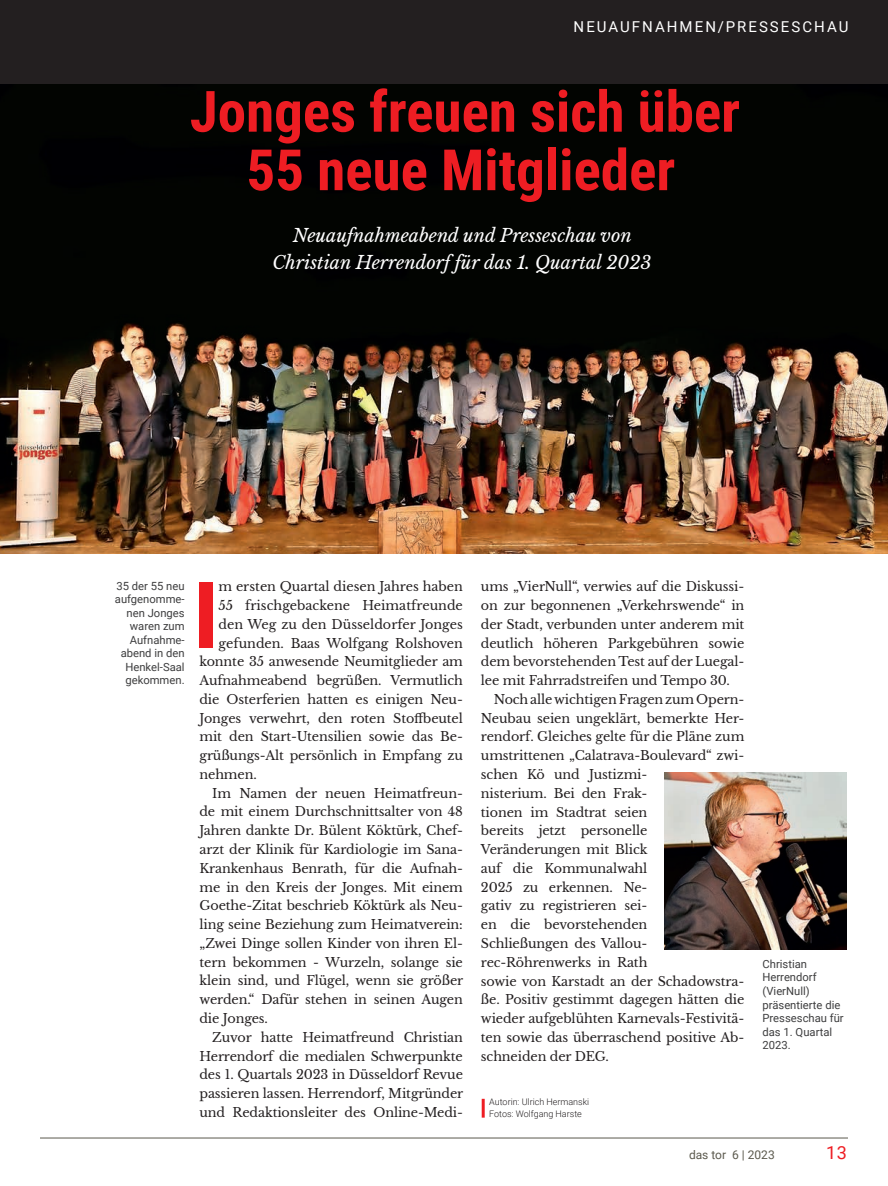
<style>
.page{position:relative;width:888px;height:1186px;background:#fff}
.page>*{position:absolute;margin:0;border:0;box-sizing:border-box;transform-origin:0 0}
.Fließtext_Initial{font:700 91.95px "Roboto Condensed";color:#ee1d23}
.Head_mittel{font:700 57px/58.5px "Roboto Condensed";color:#ee1d23;text-align:center}
.Vorspann{font:italic 18px/27px "Libre Baskerville";color:#fff;text-align:center}
.t1{font:18px "Roboto";color:#ee1d23}
.t2{font:15px "Roboto";letter-spacing:.135em;color:#fff}
.Fließtext{font:12.75px/18.8px "Libre Baskerville";letter-spacing:-.01em;color:#231f20;text-align:justify}
.Fließtext_Initial-2{font:12.75px "Libre Baskerville";letter-spacing:-.01em;color:#231f20}
.t3{font:12px "Roboto";color:#5b594d}
.BU{font:11.25px/13.5px "Roboto";color:#3e3e3f}
.Autor{font:300 9px "Roboto";color:#231f20}
</style>
<div class="page">
<div style="left:0;top:0;width:888px;height:553px;background:#231f20"></div>
<img style="left:0;top:84px;width:888px;height:469px">
<img style="left:664px;top:772px;width:182px;height:177px">
<hr style="left:482px;top:1098px;width:3px;height:19px;background:#ee1d23">
<hr style="left:40px;top:1137px;width:808px;height:1px;background:#5b594d">
<p class="t2" style="left:574px;top:17px;width:276px">NEUAUFNAHMEN/PRESSESCHAU</p>
<p class="Head_mittel" style="left:190px;top:80px;width:552px">Jonges freuen sich über<br>55 neue Mitglieder</p>
<p class="Vorspann" style="left:272px;top:222px;width:381px">Neuaufnahmeabend und Presseschau von<br>Christian Herrendorf für das 1. Quartal 2023</p>
<p class="BU" style="left:115px;top:578px;width:71px;text-align:right">35 der 55 neu aufgenomme&shy;nen Jonges waren zum<br>Aufnahme&shy;abend in den<br>Henkel-Saal gekommen.</p>
<p class="Fließtext_Initial" style="left:194px;top:550px;width:26px">I</p>
<p class="Fließtext_Initial-2" style="left:219px;top:579px;width:246px">m ersten Quartal diesen Jahres haben</p>
<p class="Fließtext_Initial-2" style="left:219px;top:597px;width:246px">55 frischgebackene Heimatfreunde</p>
<p class="Fließtext_Initial-2" style="left:219px;top:616px;width:246px">den Weg zu den Düsseldorfer Jonges</p>
<p class="Fließtext_Initial-2" style="left:219px;top:635px;width:246px">gefunden. Baas Wolfgang Rolshoven</p>
<p class="Fließtext_Initial-2" style="left:199px;top:654px;width:265px">konnte 35 anwesende Neumitglieder am</p>
<p class="Fließtext_Initial-2" style="left:199px;top:672px;width:265px">Aufnahmeabend begrüßen. Vermutlich</p>
<p class="Fließtext_Initial-2" style="left:199px;top:691px;width:265px">die Osterferien hatten es einigen Neu-</p>
<p class="Fließtext_Initial-2" style="left:199px;top:710px;width:265px">Jonges verwehrt, den roten Stoffbeutel</p>
<p class="Fließtext_Initial-2" style="left:199px;top:729px;width:265px">mit den Start-Utensilien sowie das Be-</p>
<p class="Fließtext_Initial-2" style="left:199px;top:747px;width:265px">grüßungs-Alt persönlich in Empfang zu</p>
<p class="Fließtext_Initial-2" style="left:199px;top:766px;width:59px">nehmen.</p>
<p class="Fließtext" style="left:199px;top:783px;width:265px;text-indent:13px">Im Namen der neuen Heimatfreun&shy;de mit einem Durchschnittsalter von 48<br>Jahren dankte Dr. Bülent Köktürk, Chef&shy;arzt der Klinik für Kardiologie im Sana-Krankenhaus Benrath, für die Aufnah&shy;me in den Kreis der Jonges. Mit einem Goethe-Zitat beschrieb Köktürk als Neu&shy;ling seine Beziehung zum Heimatverein: „Zwei Dinge sollen Kinder von ihren El&shy;tern bekommen - Wurzeln, solange sie klein sind, und Flügel, wenn sie größer werden.“ Dafür stehen in seinen Augen die Jonges.</p>
<p class="Fließtext" style="left:199px;top:1027px;width:265px;text-indent:13px">Zuvor hatte Heimatfreund Christian Herrendorf die medialen Schwerpunkte des 1. Quartals 2023 in Düsseldorf Revue passieren lassen. Herrendorf, Mitgründer und Redaktionsleiter des Online-Medi-</p>
<p class="Fließtext" style="left:481px;top:577px;width:265px">ums „VierNull“, verwies auf die Diskussi&shy;on zur begonnenen „Verkehrswende“ in der Stadt, verbunden unter anderem mit deutlich höheren Parkgebühren sowie dem bevorstehenden Test auf der Luegal&shy;lee mit Fahrradstreifen und Tempo 30.</p>
<p class="Fließtext" style="left:481px;top:690px;width:265px;text-align:left;text-indent:13px">Noch alle wichtigen Fragen zum Opern-<br>Neubau seien ungeklärt, bemerkte Her&shy;rendorf. Gleiches gelte für die Pläne zum umstrittenen „Calatrava-Boulevard“ zwi&shy;schen Kö und Justizmi-<br>nisterium. Bei den Frak-<br>tionen im Stadtrat seien<br>bereits jetzt personelle<br>Veränderungen mit Blick<br>auf die Kommunalwahl<br>2025 zu erkennen. Ne-<br>gativ zu registrieren sei-<br>en die bevorstehenden<br>Schließungen des Vallou&shy;rec-Röhrenwerks in Rath<br>sowie von Karstadt an der Schadowstra&shy;ße. Positiv gestimmt dagegen hätten die wieder aufgeblühten Karnevals-Festivitä&shy;ten sowie das überraschend positive Ab&shy;schneiden der DEG.</p>
<p class="Autor" style="left:489px;top:1095px;width:101px">Autorin: Ulrich Hermanski</p>
<p class="Autor" style="left:489px;top:1107px;width:94px">Fotos: Wolfgang Harste</p>
<p class="BU" style="left:762px;top:956px;width:83px">Christian<br>Herrendorf (VierNull) präsentierte die<br>Presseschau für das 1. Quartal<br>2023.</p>
<p class="t3" style="left:689px;top:1146px;width:87px">das tor 6 | 2023</p>
<h3 class="t1" style="left:826px;top:1140px;width:22px">13</h3>
</div>
